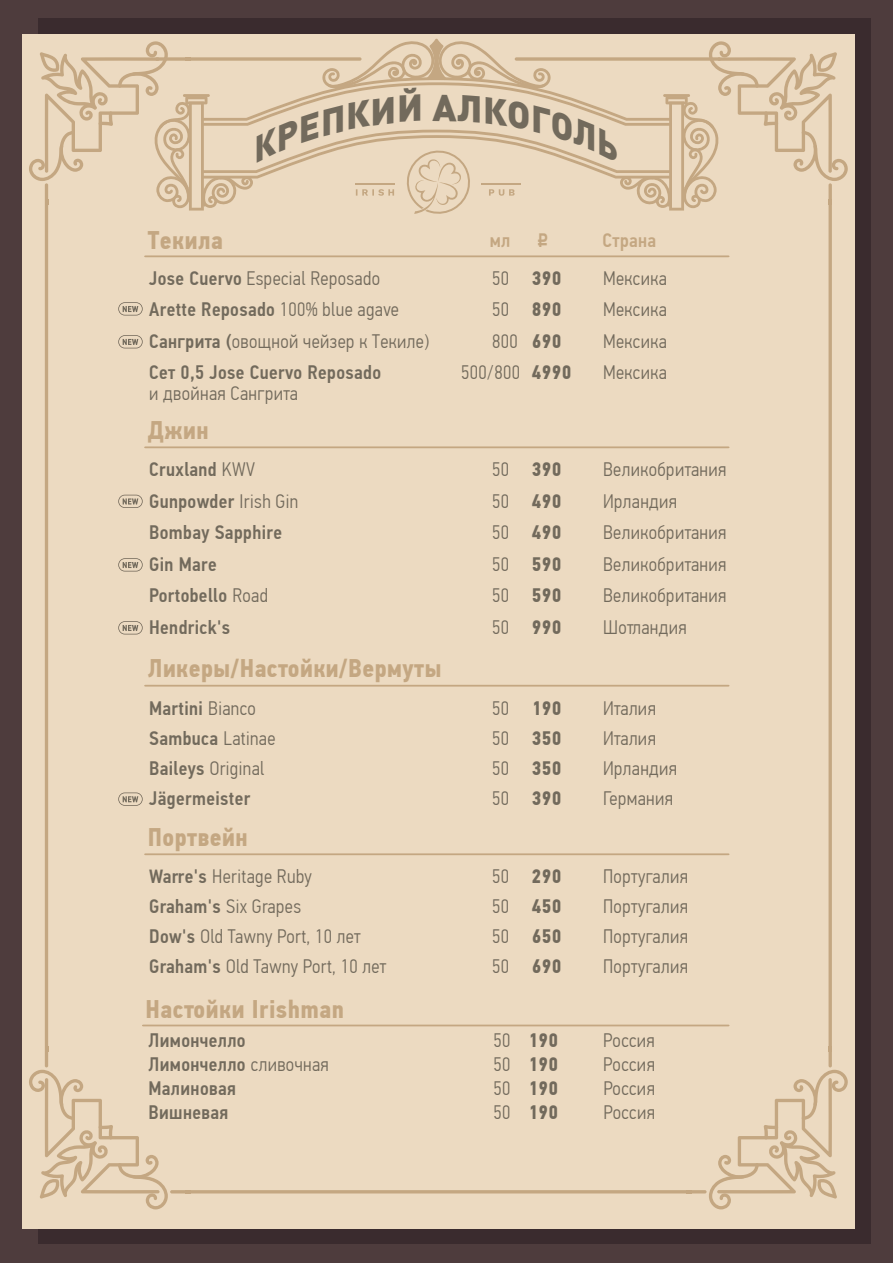
<style>
.page{position:relative;width:893px;height:1263px;background:#4e3c3d}
.page>*{position:absolute;margin:0;border:0;box-sizing:border-box;transform-origin:0 0}
.t1{font:700 25.5px "PF Din Text Cond Pro";letter-spacing:.02em;color:#c4a782}
.t2{font:300 19.5px "PF Din Text Cond Pro";letter-spacing:.02em;color:#726a5c}
.t3{font:500 19.5px "PF Din Text Cond Pro";letter-spacing:.02em;color:#726a5c}
.t4{font:700 19.5px "PF Din Text Cond Pro";letter-spacing:.02em;color:#726a5c}
.t5{font:500 19.5px "PF Din Text Cond Pro";letter-spacing:.02em;color:#c4a782}
.t6{font:19.5px "ALS Rubl";color:#c4a782;scale:.76 1}
.s1{font-weight:500}
.s2{font-weight:300}
.s3{font-weight:700}
</style>
<div class="page">
<div style="left:38px;top:18px;width:832px;height:1226px;background:#3a2b2e"></div>
<div style="left:22px;top:35px;width:833px;height:1193px;background:#ecdac1"></div>
<hr style="left:45px;top:183px;width:3px;height:884px;background:#c4a782;border-radius:2px">
<svg style="left:828px;top:183px;width:4px;height:884px;background:#caaf8c"></svg>
<hr style="left:170px;top:1190px;width:537px;height:3px;background:#c4a782;border-radius:2px">
<svg style="left:29px;top:1069px;width:139px;height:140px"></svg>
<svg style="left:709px;top:1070px;width:139px;height:139px"></svg>
<svg style="left:144px;top:255px;width:586px;height:2px"></svg>
<svg style="left:144px;top:446px;width:586px;height:2px"></svg>
<svg style="left:144px;top:685px;width:586px;height:2px"></svg>
<svg style="left:144px;top:853px;width:586px;height:2px"></svg>
<svg style="left:142px;top:1024px;width:588px;height:2px"></svg>
<svg style="left:118px;top:302px;width:25px;height:13px"></svg>
<svg style="left:118px;top:335px;width:25px;height:13px"></svg>
<svg style="left:118px;top:495px;width:25px;height:13px"></svg>
<svg style="left:118px;top:558px;width:25px;height:13px"></svg>
<svg style="left:118px;top:621px;width:25px;height:13px"></svg>
<svg style="left:118px;top:792px;width:25px;height:14px"></svg>
<svg style="left:29px;top:39px;width:819px;height:176px"></svg>
<h1 class="t1" style="left:148px;top:224px;width:77px">Текила</h1>
<p class="t5" style="left:490px;top:229px;width:22px">мл</p>
<p class="t6" style="left:537px;top:229px;width:16px">c</p>
<p class="t5" style="left:603px;top:229px;width:55px">Страна</p>
<p class="t2" style="left:149px;top:267px;width:232px"><span class="s1">Jose Cuervo</span> Especial Reposado</p>
<p class="t4" style="left:492px;top:266px;width:71px"><span class="s2">50</span> 390</p>
<p class="t2" style="left:603px;top:267px;width:65px">Мексика</p>
<p class="t3" style="left:149px;top:298px;width:251px">Arette Reposado <span class="s2">100% blue agave</span></p>
<p class="t4" style="left:492px;top:298px;width:71px"><span class="s2">50</span> 890</p>
<p class="t2" style="left:603px;top:299px;width:65px">Мексика</p>
<p class="t2" style="left:149px;top:330px;width:281px"><span class="s1">Сангрита (</span>овощной чейзер к Текиле)</p>
<p class="t2" style="left:492px;top:330px;width:71px">800 <span class="s3">690</span></p>
<p class="t2" style="left:603px;top:330px;width:65px">Мексика</p>
<p class="t3" style="left:149px;top:361px;width:234px">Сет 0,5 Jose Cuervo Reposado</p>
<p class="t2" style="left:461px;top:362px;width:112px">500/800 <span class="s3">4990</span></p>
<p class="t2" style="left:603px;top:362px;width:65px">Мексика</p>
<p class="t2" style="left:149px;top:383px;width:150px">и двойная Сангрита</p>
<h1 class="t1" style="left:148px;top:415px;width:62px">Джин</h1>
<p class="t3" style="left:149px;top:458px;width:108px">Cruxland <span class="s2">KWV</span></p>
<p class="t4" style="left:492px;top:458px;width:71px"><span class="s2">50</span> 390</p>
<p class="t2" style="left:603px;top:459px;width:125px">Великобритания</p>
<p class="t3" style="left:149px;top:489px;width:151px">Gunpowder <span class="s2">Irish Gin</span></p>
<p class="t4" style="left:492px;top:489px;width:71px"><span class="s2">50</span> 490</p>
<p class="t2" style="left:603px;top:490px;width:76px">Ирландия</p>
<p class="t3" style="left:149px;top:521px;width:134px">Bombay Sapphire</p>
<p class="t4" style="left:492px;top:521px;width:71px"><span class="s2">50</span> 490</p>
<p class="t2" style="left:603px;top:522px;width:125px">Великобритания</p>
<p class="t3" style="left:149px;top:552px;width:69px">Gin Mare</p>
<p class="t4" style="left:492px;top:552px;width:71px"><span class="s2">50</span> 590</p>
<p class="t2" style="left:603px;top:553px;width:125px">Великобритания</p>
<p class="t3" style="left:149px;top:584px;width:120px">Portobello <span class="s2">Road</span></p>
<p class="t4" style="left:492px;top:584px;width:71px"><span class="s2">50</span> 590</p>
<p class="t2" style="left:603px;top:585px;width:125px">Великобритания</p>
<p class="t3" style="left:149px;top:615px;width:83px">Hendrick's</p>
<p class="t4" style="left:492px;top:615px;width:71px"><span class="s2">50</span> 990</p>
<p class="t2" style="left:603px;top:616px;width:85px">Шотландия</p>
<h1 class="t1" style="left:148px;top:653px;width:295px">Ликеры/Настойки/Вермуты</h1>
<p class="t3" style="left:149px;top:696px;width:108px">Martini <span class="s2">Bianco</span></p>
<p class="t4" style="left:492px;top:696px;width:71px"><span class="s2">50</span> 190</p>
<p class="t2" style="left:603px;top:697px;width:54px">Италия</p>
<p class="t3" style="left:149px;top:726px;width:128px">Sambuca <span class="s2">Latinae</span></p>
<p class="t4" style="left:492px;top:726px;width:71px"><span class="s2">50</span> 350</p>
<p class="t2" style="left:603px;top:727px;width:54px">Италия</p>
<p class="t2" style="left:149px;top:757px;width:117px"><span class="s1">Baileys</span> Original</p>
<p class="t4" style="left:492px;top:756px;width:71px"><span class="s2">50</span> 350</p>
<p class="t2" style="left:603px;top:757px;width:76px">Ирландия</p>
<p class="t3" style="left:149px;top:786px;width:103px">Jägermeister</p>
<p class="t4" style="left:492px;top:786px;width:71px"><span class="s2">50</span> 390</p>
<p class="t2" style="left:603px;top:787px;width:72px">Германия</p>
<h1 class="t1" style="left:148px;top:821px;width:101px">Портвейн</h1>
<p class="t2" style="left:149px;top:865px;width:164px"><span class="s1">Warre's</span> Heritage Ruby</p>
<p class="t4" style="left:492px;top:865px;width:71px"><span class="s2">50</span> 290</p>
<p class="t2" style="left:603px;top:865px;width:87px">Португалия</p>
<p class="t2" style="left:149px;top:895px;width:154px"><span class="s1">Graham's</span> Six Grapes</p>
<p class="t4" style="left:492px;top:895px;width:71px"><span class="s2">50</span> 450</p>
<p class="t2" style="left:603px;top:895px;width:87px">Португалия</p>
<p class="t2" style="left:149px;top:925px;width:213px"><span class="s1">Dow's</span> Old Tawny Port, 10 лет</p>
<p class="t4" style="left:492px;top:925px;width:71px"><span class="s2">50</span> 650</p>
<p class="t2" style="left:603px;top:925px;width:87px">Португалия</p>
<p class="t2" style="left:149px;top:955px;width:239px"><span class="s1">Graham's</span> Old Tawny Port, 10 лет</p>
<p class="t4" style="left:492px;top:955px;width:71px"><span class="s2">50</span> 690</p>
<p class="t2" style="left:603px;top:955px;width:87px">Португалия</p>
<h1 class="t1" style="left:146px;top:993px;width:200px">Настойки Irishman</h1>
<p class="t3" style="left:148px;top:1028px;width:99px">Лимончелло</p>
<p class="t4" style="left:493px;top:1028px;width:66px"><span class="s2">50</span> 190</p>
<p class="t2" style="left:603px;top:1029px;width:53px">Россия</p>
<p class="t3" style="left:148px;top:1052px;width:182px">Лимончелло <span class="s2">сливочная</span></p>
<p class="t4" style="left:493px;top:1052px;width:66px"><span class="s2">50</span> 190</p>
<p class="t2" style="left:603px;top:1053px;width:53px">Россия</p>
<p class="t3" style="left:148px;top:1076px;width:89px">Малиновая</p>
<p class="t4" style="left:493px;top:1076px;width:66px"><span class="s2">50</span> 190</p>
<p class="t2" style="left:603px;top:1077px;width:53px">Россия</p>
<p class="t3" style="left:149px;top:1100px;width:81px">Вишневая</p>
<p class="t4" style="left:493px;top:1100px;width:66px"><span class="s2">50</span> 190</p>
<p class="t2" style="left:603px;top:1101px;width:53px">Россия</p>
</div>
